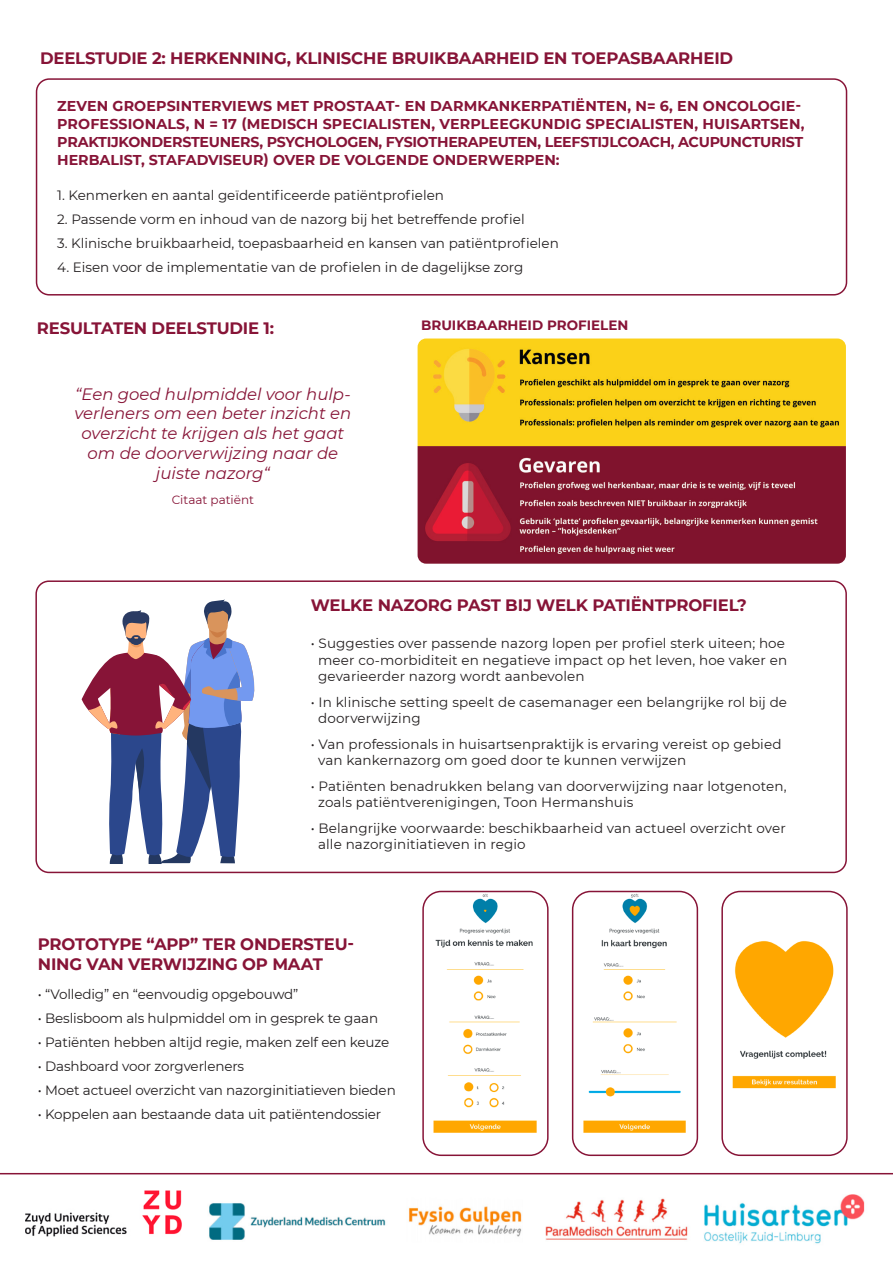
<style>
.page{position:relative;width:893px;height:1263px;background:#fff}
.page>*{position:absolute;margin:0;border:0;box-sizing:border-box;transform-origin:0 0}
.t1{font:700 16.5px/19.5px "Montserrat";letter-spacing:-.01em;color:#871437}
.t2{font:italic 16.5px/19.8px "Montserrat";color:#871437;text-align:center}
.t3{font:700 14.25px "Montserrat";color:#871437}
.t4{font:700 14.25px "Montserrat";letter-spacing:-.02em;color:#871437}
.t5{font:13.5px "Montserrat";color:#231f20}
.t6{font:700 13.5px "Montserrat";color:#871437}
.t7{font:12px "Montserrat";color:#871437}
</style>
<div class="page">
<div style="left:36px;top:78px;width:811px;height:218px;border:2px solid #871437;border-radius:13px"></div>
<img style="left:418px;top:338px;width:428px;height:226px">
<div style="left:35px;top:580px;width:812px;height:293px;border:2px solid #871437;border-radius:13px"></div>
<svg style="left:82px;top:599px;width:173px;height:265px"></svg>
<img style="left:209px;top:1194px;width:656px;height:50px">
<img style="left:25px;top:1191px;width:157px;height:45px">
<img style="left:425px;top:891px;width:120px;height:262px">
<div style="left:422px;top:891px;width:127px;height:265px;border:2px solid #871437;border-radius:18px"></div>
<img style="left:575px;top:891px;width:120px;height:264px">
<div style="left:572px;top:891px;width:126px;height:265px;border:2px solid #871437;border-radius:18px"></div>
<img style="left:725px;top:891px;width:119px;height:264px">
<div style="left:721px;top:891px;width:127px;height:265px;border:2px solid #871437;border-radius:18px"></div>
<hr style="left:0;top:1173px;width:893px;height:1px;background:#871437">
<p class="t1" style="left:40px;top:47px;width:695px">DEELSTUDIE 2: HERKENNING, KLINISCHE BRUIKBAARHEID EN TOEPASBAARHEID</p>
<p class="t3" style="left:57px;top:96px;width:746px">ZEVEN GROEPSINTERVIEWS MET PROSTAAT- EN DARMKANKERPATIËNTEN, N= 6, EN ONCOLOGIE-</p>
<p class="t3" style="left:57px;top:114px;width:749px">PROFESSIONALS, N = 17 (MEDISCH SPECIALISTEN, VERPLEEGKUNDIG SPECIALISTEN, HUISARTSEN,</p>
<p class="t4" style="left:57px;top:132px;width:747px">PRAKTIJKONDERSTEUNERS, PSYCHOLOGEN, FYSIOTHERAPEUTEN, LEEFSTIJLCOACH, ACUPUNCTURIST</p>
<p class="t3" style="left:57px;top:150px;width:504px">HERBALIST, STAFADVISEUR) OVER DE VOLGENDE ONDERWERPEN:</p>
<p class="t5" style="left:57px;top:185px;width:388px">1. Kenmerken en aantal geïdentificeerde patiëntprofielen</p>
<p class="t5" style="left:57px;top:209px;width:469px">2. Passende vorm en inhoud van de nazorg bij het betreffende profiel</p>
<p class="t5" style="left:57px;top:233px;width:503px">3. Klinische bruikbaarheid, toepasbaarheid en kansen van patiëntprofielen</p>
<p class="t5" style="left:57px;top:257px;width:468px">4. Eisen voor de implementatie van de profielen in de dagelijkse zorg</p>
<p class="t1" style="left:37px;top:317px;width:239px">RESULTATEN DEELSTUDIE 1:</p>
<p class="t2" style="left:75px;top:383px;width:278px">“Een goed hulpmiddel voor hulp&shy;verleners om een beter inzicht en overzicht te krijgen als het gaat om de doorverwijzing naar de juiste nazorg“</p>
<p class="t7" style="left:172px;top:491px;width:84px">Citaat patiënt</p>
<p class="t6" style="left:421px;top:315px;width:209px">BRUIKBAARHEID PROFIELEN</p>
<p class="t1" style="left:311px;top:595px;width:438px">WELKE NAZORG PAST BIJ WELK PATIËNTPROFIEL?</p>
<p class="t5" style="left:311px;top:634px;width:476px">• Suggesties over passende nazorg lopen per profiel sterk uiteen; hoe</p>
<p class="t5" style="left:318px;top:651px;width:470px">meer co-morbiditeit en negatieve impact op het leven, hoe vaker en</p>
<p class="t5" style="left:318px;top:667px;width:268px">gevarieerder nazorg wordt aanbevolen</p>
<p class="t5" style="left:311px;top:693px;width:478px">• In klinische setting speelt de casemanager een belangrijke rol bij de</p>
<p class="t5" style="left:318px;top:709px;width:104px">doorverwijzing</p>
<p class="t5" style="left:311px;top:735px;width:472px">• Van professionals in huisartsenpraktijk is ervaring vereist op gebied</p>
<p class="t5" style="left:318px;top:751px;width:370px">van kankernazorg om goed door te kunnen verwijzen</p>
<p class="t5" style="left:311px;top:777px;width:477px">• Patiënten benadrukken belang van doorverwijzing naar lotgenoten,</p>
<p class="t5" style="left:318px;top:793px;width:317px">zoals patiëntverenigingen, Toon Hermanshuis</p>
<p class="t5" style="left:311px;top:819px;width:477px">• Belangrijke voorwaarde: beschikbaarheid van actueel overzicht over</p>
<p class="t5" style="left:318px;top:835px;width:209px">alle nazorginitiatieven in regio</p>
<p class="t1" style="left:38px;top:933px;width:318px">PROTOTYPE “APP” TER ONDERSTEU-<br>NING VAN VERWIJZING OP MAAT</p>
<p class="t5" style="left:38px;top:985px;width:262px">• “Volledig” en “eenvoudig opgebouwd”</p>
<p class="t5" style="left:38px;top:1009px;width:342px">• Beslisboom als hulpmiddel om in gesprek te gaan</p>
<p class="t5" style="left:38px;top:1033px;width:353px">• Patiënten hebben altijd regie, maken zelf een keuze</p>
<p class="t5" style="left:38px;top:1057px;width:208px">• Dashboard voor zorgverleners</p>
<p class="t5" style="left:38px;top:1081px;width:359px">• Moet actueel overzicht van nazorginitiatieven bieden</p>
<p class="t5" style="left:38px;top:1105px;width:345px">• Koppelen aan bestaande data uit patiëntendossier</p>
</div>
